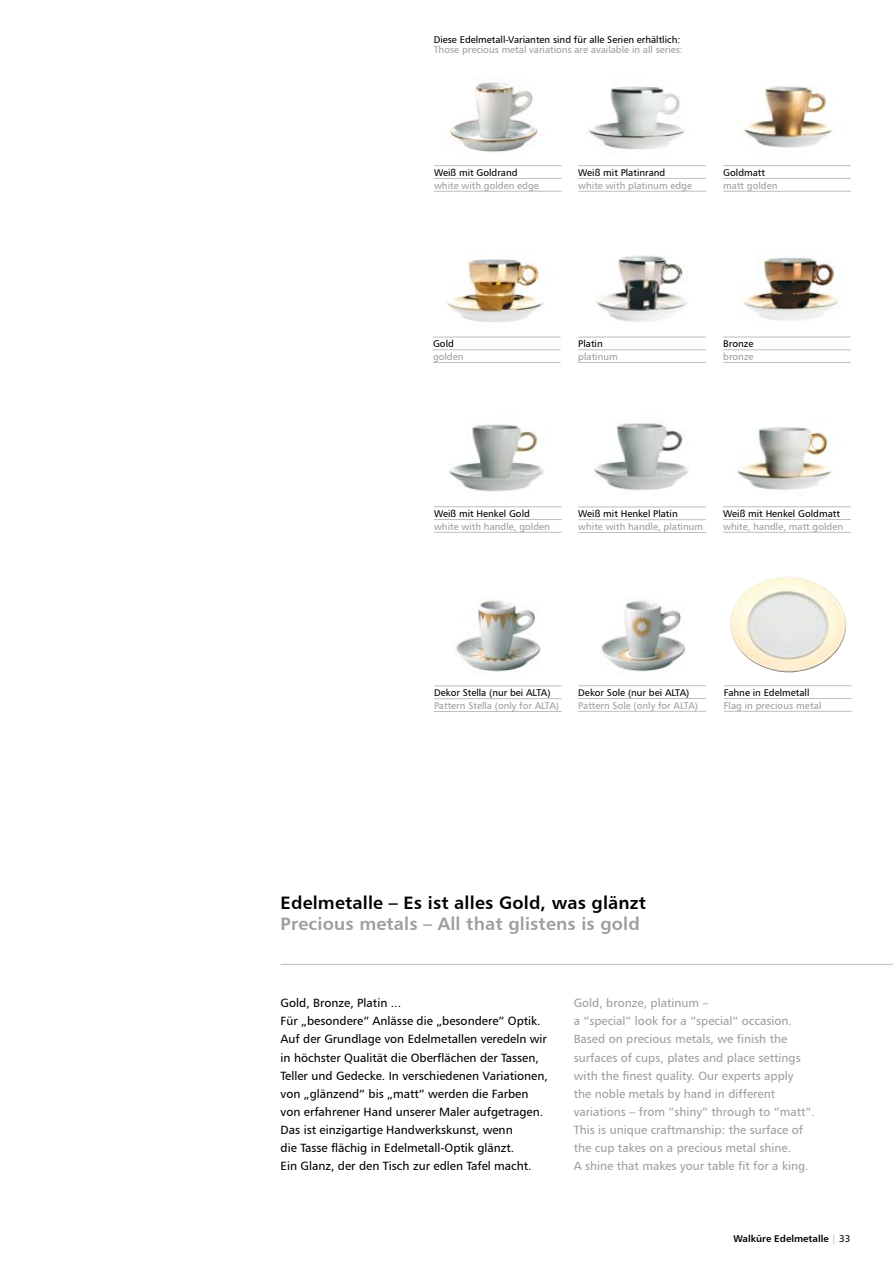
<style>
.page{position:relative;width:893px;height:1263px;background:#fff}
.page>*{position:absolute;margin:0;border:0;box-sizing:border-box;transform-origin:0 0}
.t1{font:18px "Humanist 777 BT Bold B";letter-spacing:.01em;color:#000}
.t2{font:18px "Humanist 777 BT Bold B";letter-spacing:.01em;color:#9c9e9f}
.t3{font:12px/18px "Humanist 777 BT Roman B";color:#000}
.t4{font:12px/18px "Humanist 777 BT Roman B";color:#9c9e9f}
.t5{font:9.75px "Humanist 777 BT Roman B";color:#9c9e9f}
.t6{font:9.75px "Humanist 777 BT Roman B";color:#000}
.t7{font:9.75px "Humanist 777 BT Bold B";color:#000}
.s1{font-family:"Humanist 777 BT Roman B";color:#bbbdbe}
.s2{font-family:"Humanist 777 BT Roman B"}
</style>
<div class="page">
<hr style="left:281px;top:964px;width:612px;height:1px;background:#bbbdbe">
<img style="left:601px;top:600px;width:85px;height:72px">
<img style="left:730px;top:576px;width:116px;height:97px">
<img style="left:455px;top:600px;width:86px;height:72px">
<img style="left:450px;top:82px;width:88px;height:70px">
<hr style="left:434px;top:165px;width:128px;height:1px;background:#bbbdbe">
<hr style="left:434px;top:178px;width:128px;height:1px;background:#bbbdbe">
<hr style="left:434px;top:191px;width:128px;height:1px;background:#bbbdbe">
<hr style="left:578px;top:165px;width:128px;height:1px;background:#bbbdbe">
<hr style="left:578px;top:178px;width:128px;height:1px;background:#bbbdbe">
<hr style="left:578px;top:191px;width:128px;height:1px;background:#bbbdbe">
<hr style="left:578px;top:337px;width:128px;height:1px;background:#bbbdbe">
<hr style="left:578px;top:349px;width:128px;height:1px;background:#bbbdbe">
<hr style="left:578px;top:362px;width:128px;height:1px;background:#bbbdbe">
<hr style="left:723px;top:165px;width:128px;height:1px;background:#bbbdbe">
<hr style="left:723px;top:178px;width:128px;height:1px;background:#bbbdbe">
<hr style="left:723px;top:191px;width:128px;height:1px;background:#bbbdbe">
<hr style="left:723px;top:337px;width:128px;height:1px;background:#bbbdbe">
<hr style="left:723px;top:349px;width:128px;height:1px;background:#bbbdbe">
<hr style="left:723px;top:362px;width:128px;height:1px;background:#bbbdbe">
<hr style="left:433px;top:337px;width:128px;height:1px;background:#bbbdbe">
<hr style="left:433px;top:349px;width:128px;height:1px;background:#bbbdbe">
<hr style="left:433px;top:362px;width:128px;height:1px;background:#bbbdbe">
<hr style="left:434px;top:506px;width:128px;height:1px;background:#bbbdbe">
<hr style="left:434px;top:519px;width:128px;height:1px;background:#bbbdbe">
<hr style="left:434px;top:532px;width:128px;height:1px;background:#bbbdbe">
<hr style="left:578px;top:507px;width:128px;height:1px;background:#bbbdbe">
<hr style="left:578px;top:519px;width:128px;height:1px;background:#bbbdbe">
<hr style="left:578px;top:532px;width:128px;height:1px;background:#bbbdbe">
<hr style="left:723px;top:506px;width:128px;height:1px;background:#bbbdbe">
<hr style="left:723px;top:519px;width:128px;height:1px;background:#bbbdbe">
<hr style="left:723px;top:532px;width:128px;height:1px;background:#bbbdbe">
<hr style="left:434px;top:685px;width:128px;height:1px;background:#bbbdbe">
<hr style="left:434px;top:698px;width:128px;height:1px;background:#bbbdbe">
<hr style="left:434px;top:711px;width:128px;height:1px;background:#bbbdbe">
<hr style="left:578px;top:685px;width:128px;height:1px;background:#bbbdbe">
<hr style="left:578px;top:698px;width:128px;height:1px;background:#bbbdbe">
<hr style="left:578px;top:711px;width:128px;height:1px;background:#bbbdbe">
<hr style="left:724px;top:685px;width:127px;height:1px;background:#bbbdbe">
<hr style="left:724px;top:698px;width:127px;height:1px;background:#bbbdbe">
<hr style="left:724px;top:711px;width:127px;height:1px;background:#bbbdbe">
<img style="left:447px;top:259px;width:96px;height:63px">
<img style="left:596px;top:255px;width:92px;height:67px">
<img style="left:743px;top:257px;width:96px;height:64px">
<img style="left:737px;top:427px;width:95px;height:63px">
<img style="left:594px;top:423px;width:95px;height:68px">
<img style="left:449px;top:424px;width:95px;height:68px">
<img style="left:743px;top:86px;width:91px;height:62px">
<img style="left:585px;top:86px;width:100px;height:63px">
<p class="t6" style="left:434px;top:33px;width:248px">Diese Edelmetall-Varianten sind für alle Serien erhältlich:</p>
<p class="t5" style="left:434px;top:44px;width:251px">Those precious metal variations are available in all series:</p>
<p class="t6" style="left:434px;top:166px;width:85px">weiß mit Goldrand</p>
<p class="t5" style="left:434px;top:179px;width:106px">white with golden edge</p>
<p class="t6" style="left:578px;top:166px;width:89px">weiß mit Platinrand</p>
<p class="t5" style="left:578px;top:179px;width:115px">white with platinum edge</p>
<p class="t6" style="left:723px;top:166px;width:43px">Goldmatt</p>
<p class="t5" style="left:723px;top:179px;width:56px">matt golden</p>
<p class="t6" style="left:433px;top:338px;width:22px">Gold</p>
<p class="t5" style="left:433px;top:350px;width:32px">golden</p>
<p class="t6" style="left:578px;top:338px;width:26px">Platin</p>
<p class="t5" style="left:578px;top:350px;width:41px">platinum</p>
<p class="t6" style="left:723px;top:338px;width:32px">Bronze</p>
<p class="t5" style="left:723px;top:350px;width:32px">bronze</p>
<p class="t6" style="left:434px;top:507px;width:97px">weiß mit Henkel Gold</p>
<p class="t5" style="left:434px;top:520px;width:117px">white with handle, golden</p>
<p class="t6" style="left:578px;top:508px;width:101px">weiß mit Henkel Platin</p>
<p class="t5" style="left:578px;top:520px;width:126px">white with handle, platinum</p>
<p class="t6" style="left:723px;top:507px;width:118px">weiß mit Henkel Goldmatt</p>
<p class="t5" style="left:723px;top:520px;width:121px">white, handle, matt golden</p>
<p class="t6" style="left:434px;top:686px;width:118px">Dekor Stella (nur bei ALTA)</p>
<p class="t5" style="left:434px;top:699px;width:127px">Pattern Stella (only for ALTA)</p>
<p class="t6" style="left:578px;top:686px;width:113px">Dekor Sole (nur bei ALTA)</p>
<p class="t5" style="left:578px;top:699px;width:121px">Pattern Sole (only for ALTA)</p>
<p class="t6" style="left:724px;top:686px;width:87px">Fahne in Edelmetall</p>
<p class="t5" style="left:724px;top:699px;width:99px">Flag in precious metal</p>
<h1 class="t1" style="left:281px;top:891px;width:367px">Edelmetalle – Es ist alles Gold, was glänzt</h1>
<h1 class="t2" style="left:281px;top:913px;width:361px">Precious metals – All that glistens is gold</h1>
<p class="t3" style="left:281px;top:994px;width:269px">Gold, Bronze, Platin ...<br>Für „besondere” Anlässe die „besondere” Optik.<br>Auf der Grundlage von Edelmetallen veredeln wir in höchster Qualität die Oberflächen der Tassen, Teller und Gedecke. In verschiedenen Variationen, von „glänzend” bis „matt” werden die Farben von erfahrener Hand unserer Maler aufgetragen.<br>Das ist einzigartige Handwerkskunst, wenn<br>die Tasse flächig in Edelmetall-Optik glänzt.<br>Ein Glanz, der den Tisch zur edlen Tafel macht.</p>
<p class="t4" style="left:574px;top:994px;width:243px">Gold, bronze, platinum –<br>a ”special” look for a ”special” occasion.<br>Based on precious metals, we finish the surfaces of cups, plates and place settings with the finest quality. Our experts apply<br>the noble metals by hand in different variations – from ”shiny” through to ”matt”.<br>This is unique craftmanship: the surface of the cup takes on a precious metal shine.<br>A shine that makes your table fit for a king.</p>
<p class="t7" style="left:733px;top:1232px;width:118px">Walküre Edelmetalle <span class="s1">|</span> <span class="s2">33</span></p>
</div>
